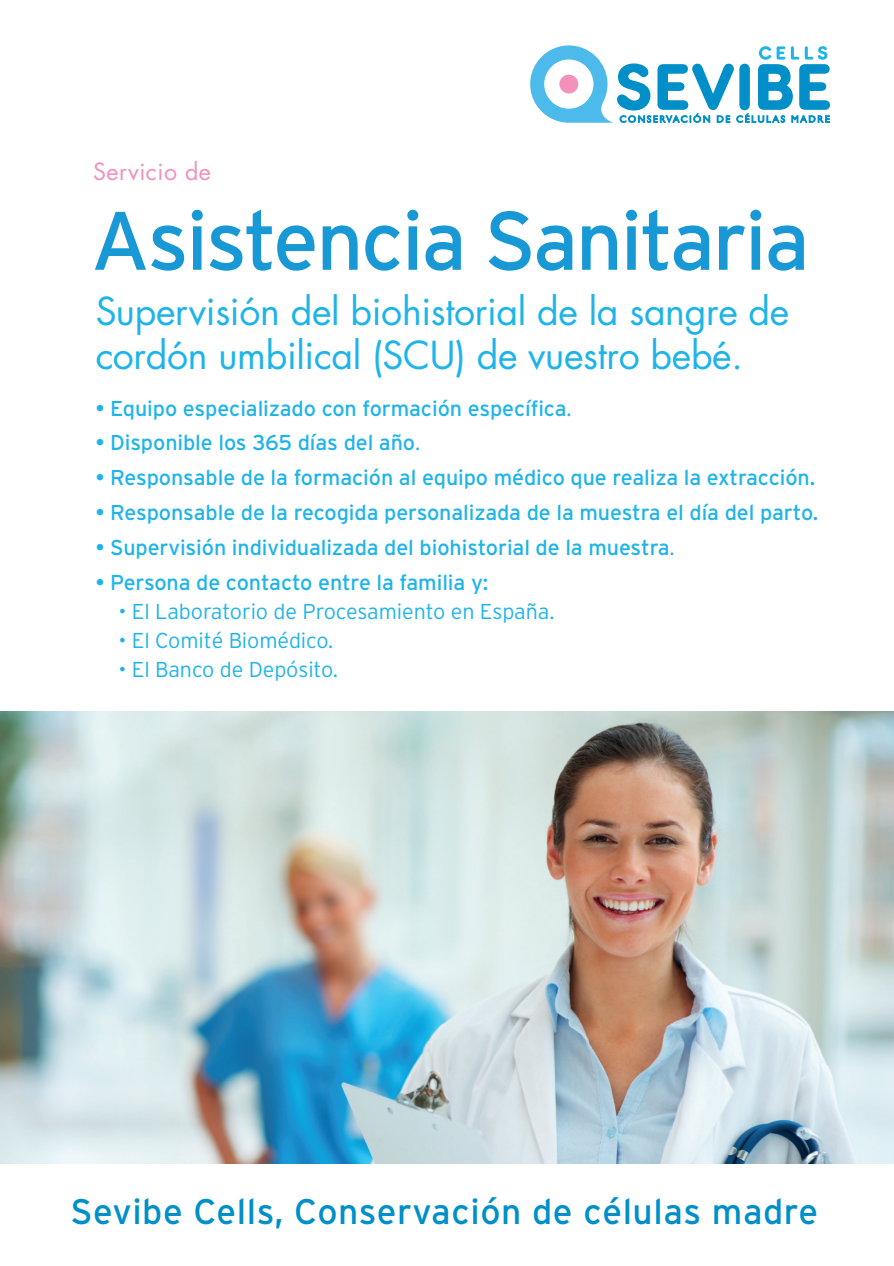
<style>
.page{position:relative;width:894px;height:1266px;background:#fff}
.page>*{position:absolute;margin:0;border:0;box-sizing:border-box;transform-origin:0 0}
.t1{font:82.65px "Interstate";letter-spacing:-.03em;color:#1899d6}
.t2{font:37.5px/43.8px "Futura";letter-spacing:-.01em;color:#1fb4e9}
.t3{font:35.55px "Interstate";letter-spacing:.015em;color:#008fc9}
.t4{font:23.1px "Futura";letter-spacing:.02em;color:#f390bc}
.t5{font:21.6px "Interstate";letter-spacing:-.005em;color:#1fb4e9}
.t6{font:300 21.6px "Interstate";letter-spacing:-.005em;color:#1fb4e9}
.s1{font-weight:300}
</style>
<div class="page">
<svg style="left:530px;top:45px;width:299px;height:78px"></svg>
<img style="left:0;top:712px;width:893px;height:451px">
<p class="t4" style="left:93px;top:156px;width:119px">Servicio de</p>
<h1 class="t1" style="left:91px;top:194px;width:720px">Asistencia Sanitaria</h1>
<h2 class="t2" style="left:95px;top:289px;width:695px">Supervisión del biohistorial de la sangre de cordón umbilical (SCU) de vuestro bebé.</h2>
<p class="t5" style="left:95px;top:396px;width:477px">• Equipo especializado con formación específica<span class="s1">.</span></p>
<p class="t5" style="left:95px;top:431px;width:326px">• Disponible los 365 días del año<span class="s1">.</span></p>
<p class="t5" style="left:95px;top:465px;width:721px">• Responsable de la formación al equipo médico que realiza la extracción.</p>
<p class="t5" style="left:95px;top:500px;width:724px">• Responsable de la recogida personalizada de la muestra el día del parto.</p>
<p class="t5" style="left:95px;top:535px;width:580px">• Supervisión individualizada del biohistorial de la muestra<span class="s1">.</span></p>
<p class="t5" style="left:95px;top:570px;width:394px">• Persona de contacto entre la familia y:</p>
<p class="t6" style="left:118px;top:599px;width:437px">• El Laboratorio de Procesamiento en España.</p>
<p class="t6" style="left:118px;top:628px;width:216px">• El Comité Biomédico.</p>
<p class="t6" style="left:118px;top:658px;width:221px">• El Banco de Depósito.</p>
<p class="t3" style="left:71px;top:1191px;width:748px">Sevibe Cells, Conservación de células madre</p>
</div>
